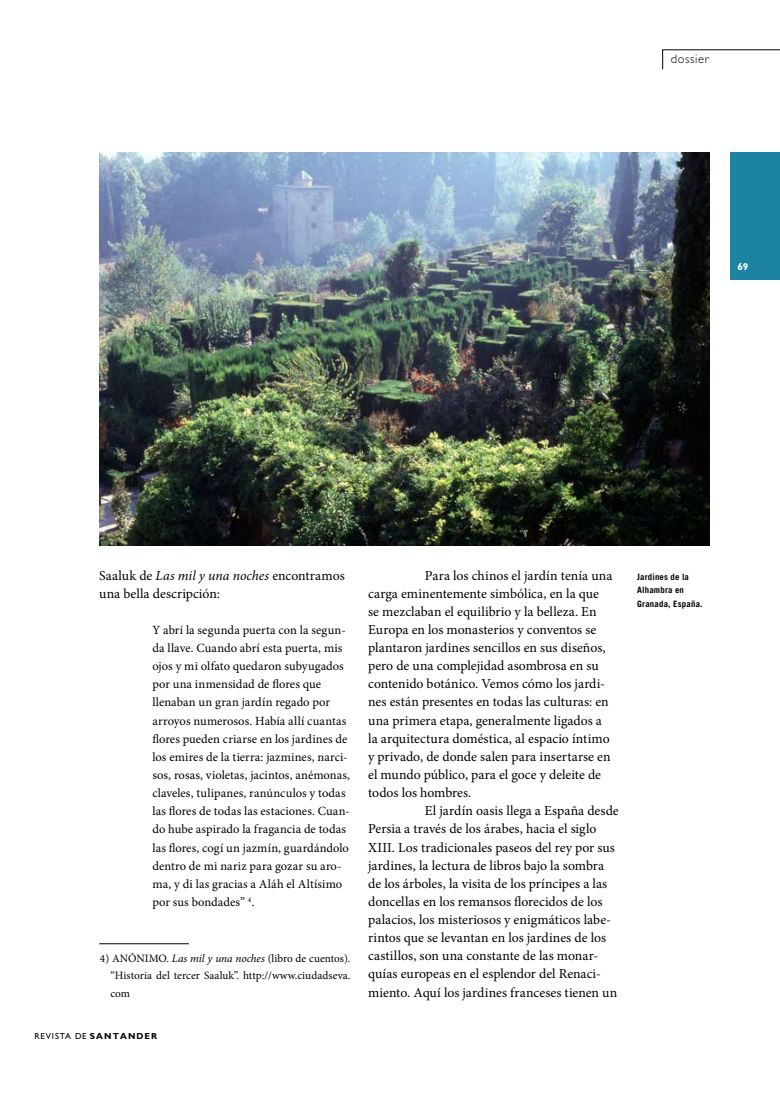
<style>
.page{position:relative;width:780px;height:1099px;background:#fff}
.page>*{position:absolute;margin:0;border:0;box-sizing:border-box;transform-origin:0 0}
.t1{font:13.75px/18.1px "Minion Pro";color:#000}
.t2{font:12.5px/18.1px "Minion Pro";letter-spacing:.005em;color:#000}
.t3{font:300 12.5px "Gill Sans Std";letter-spacing:.05em;color:#000}
.t4{font:11.25px/17.5px "Minion Pro";letter-spacing:.005em;color:#000;text-align:justify}
.t5{font:700 10px "Gill Sans Std";color:#fff}
.t6{font:700 8.75px/13.8px "Trade Gothic LT Std";letter-spacing:.025em;color:#000}
.t7{font:8.75px "Gill Sans Std";letter-spacing:.1em;color:#000}
.s1{font-style:italic}
.s2{font-weight:700}
</style>
<div class="page">
<svg style="left:662px;top:50px;width:117px;height:20px"></svg>
<div style="left:730px;top:152px;width:49px;height:128px;background:#1d83a3"></div>
<img style="left:99px;top:152px;width:610px;height:394px">
<hr style="left:99px;top:943px;width:90px;height:1px;background:#000">
<p class="t3" style="left:670px;top:51px;width:40px">dossier</p>
<p class="t5" style="left:737px;top:261px;width:13px">69</p>
<p class="t1" style="left:99px;top:566px;width:247px">Saaluk de <span class="s1">Las mil y una noches</span> encontramos una bella descripción:</p>
<p class="t2" style="left:152px;top:621px;width:199px">Y abrí la segunda puerta con la segun&shy;da llave. Cuando abrí esta puerta, mis ojos y mi olfato quedaron subyugados por una inmensidad de flores que llenaban un gran jardín regado por arroyos numerosos. Había allí cuantas flores pueden criarse en los jardines de los emires de la tierra: jazmines, narci&shy;sos, rosas, violetas, jacintos, anémonas, claveles, tulipanes, ranúnculos y todas las flores de todas las estaciones. Cuan&shy;do hube aspirado la fragancia de todas las flores, cogí un jazmín, guardándolo dentro de mi nariz para gozar su aro&shy;ma, y di las gracias a Aláh el Altísimo por sus bondades” <sup>4</sup>.</p>
<p class="t4" style="left:110px;top:949px;width:241px;text-indent:-11px">4) ANÓNIMO. <span class="s1">Las mil y una noches</span> (libro de cuentos). “Historia del tercer Saaluk”. http://www.ciudadseva. com</p>
<p class="t7" style="left:34px;top:1030px;width:124px">REVISTA DE <span class="s2">SANTANDER</span></p>
<p class="t1" style="left:425px;top:566px;width:189px">Para los chinos el jardín tenía una</p>
<p class="t1" style="left:368px;top:584px;width:232px">carga eminentemente simbólica, en la que</p>
<p class="t1" style="left:368px;top:602px;width:230px">se mezclaban el equilibrio y la belleza. En</p>
<p class="t1" style="left:368px;top:620px;width:230px">Europa en los monasterios y conventos se</p>
<p class="t1" style="left:368px;top:638px;width:239px">plantaron jardines sencillos en sus diseños,</p>
<p class="t1" style="left:368px;top:656px;width:232px">pero de una complejidad asombrosa en su</p>
<p class="t1" style="left:368px;top:675px;width:238px">contenido botánico. Vemos cómo los jardi-</p>
<p class="t1" style="left:368px;top:693px;width:242px">nes están presentes en todas las culturas: en</p>
<p class="t1" style="left:368px;top:711px;width:235px">una primera etapa, generalmente ligados a</p>
<p class="t1" style="left:368px;top:729px;width:243px">la arquitectura doméstica, al espacio íntimo</p>
<p class="t1" style="left:368px;top:747px;width:244px">y privado, de donde salen para insertarse en</p>
<p class="t1" style="left:368px;top:765px;width:234px">el mundo público, para el goce y deleite de</p>
<p class="t1" style="left:368px;top:783px;width:105px">todos los hombres.</p>
<p class="t1" style="left:425px;top:801px;width:195px">El jardín oasis llega a España desde</p>
<p class="t1" style="left:368px;top:820px;width:230px">Persia a través de los árabes, hacia el siglo</p>
<p class="t1" style="left:368px;top:838px;width:248px">XIII. Los tradicionales paseos del rey por sus</p>
<p class="t1" style="left:368px;top:856px;width:237px">jardines, la lectura de libros bajo la sombra</p>
<p class="t1" style="left:368px;top:874px;width:240px">de los árboles, la visita de los príncipes a las</p>
<p class="t1" style="left:368px;top:892px;width:236px">doncellas en los remansos florecidos de los</p>
<p class="t1" style="left:368px;top:910px;width:244px">palacios, los misteriosos y enigmáticos labe-</p>
<p class="t1" style="left:368px;top:928px;width:239px">rintos que se levantan en los jardines de los</p>
<p class="t1" style="left:368px;top:946px;width:232px">castillos, son una constante de las monar-</p>
<p class="t1" style="left:368px;top:965px;width:234px">quías europeas en el esplendor del Renaci-</p>
<p class="t1" style="left:368px;top:983px;width:251px">miento. Aquí los jardines franceses tienen un</p>
<p class="t6" style="left:637px;top:569px;width:67px">Jardines de la<br>Alhambra en<br>Granada, España.</p>
</div>
